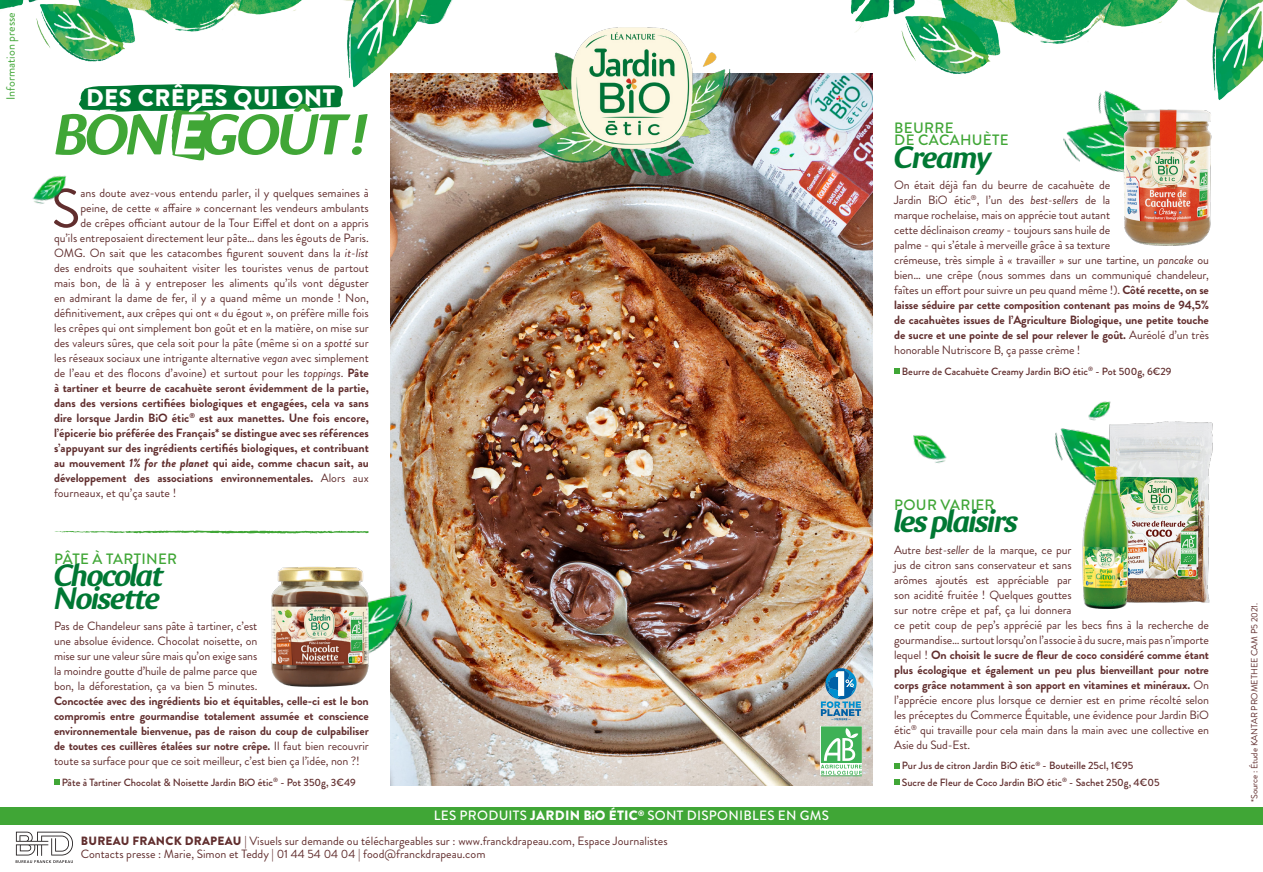
<style>
.page{position:relative;width:1263px;height:872px;background:#fff}
.page>*{position:absolute;margin:0;border:0;box-sizing:border-box;transform-origin:0 0}
.t1{font:italic 500 55.5px "Pakajin";letter-spacing:-.06em;color:#40a636}
.t2{font:54.9px "Brandon Grotesque";color:#612e2e}
.t3{font:italic 500 30px/22.5px "Pakajin";letter-spacing:-.05em;color:#007833}
.t4{font:900 24px "Brandon Grotesque";letter-spacing:.02em;color:#fff}
.t5{font:500 15px/12px "Brandon Grotesque";letter-spacing:.02em;color:#40a636}
.t6{font:500 13.5px "Brandon Grotesque";letter-spacing:.02em;color:#fff}
.t7{font:12px/15px "Brandon Grotesque";letter-spacing:-.01em;color:#612e2e}
.t8{font:700 12px "Brandon Grotesque";color:#612e2e}
.t9{font:12px "Brandon Grotesque";color:#40a636}
.t10{font:500 10.5px/16.5px "Brandon Grotesque";color:#612e2e}
.t11{font:9px "Brandon Grotesque";letter-spacing:-.01em;color:#612e2e}
.s1{color:#fff}
.s2{font-style:italic}
.s3{font-weight:700}
.s4{font-weight:400}
.s5{font-weight:900}
</style>
<div class="page">
<img style="left:390px;top:74px;width:483px;height:712px">
<svg style="left:54px;top:530px;width:315px;height:3px"></svg>
<div style="left:0;top:806px;width:1263px;height:18px;background:#40a636"></div>
<svg style="left:821px;top:726px;width:41px;height:50px"></svg>
<svg style="left:821px;top:668px;width:40px;height:52px;background:#7aa5bb"></svg>
<svg style="left:16px;top:831px;width:57px;height:32px"></svg>
<img style="left:517px;top:27px;width:229px;height:170px">
<img style="left:0;top:0;width:465px;height:94px">
<img style="left:833px;top:0;width:430px;height:105px">
<svg style="left:79px;top:84px;width:264px;height:77px"></svg>
<img style="left:32px;top:175px;width:34px;height:29px">
<svg style="left:894px;top:368px;width:5px;height:5px"></svg>
<img style="left:1043px;top:89px;width:67px;height:81px">
<img style="left:1074px;top:74px;width:103px;height:87px">
<img style="left:1055px;top:402px;width:56px;height:64px">
<img style="left:1110px;top:106px;width:102px;height:140px">
<svg style="left:54px;top:779px;width:5px;height:5px"></svg>
<img style="left:383px;top:568px;width:51px;height:97px">
<img style="left:271px;top:566px;width:112px;height:121px">
<svg style="left:894px;top:763px;width:5px;height:5px"></svg>
<svg style="left:894px;top:779px;width:5px;height:5px"></svg>
<img style="left:1106px;top:421px;width:107px;height:181px">
<img style="left:1074px;top:466px;width:61px;height:142px">
<img style="left:913px;top:435px;width:34px;height:28px">
<p class="t9" style="left:2px;top:100px;width:89px;rotate:-90deg">Information presse</p>
<p class="t4" style="left:86px;top:81px;width:251px">DES CRÊPES QUI ONT</p>
<p class="t1" style="left:54px;top:103px;width:315px">BON <span class="s1">É</span>GOÛT !</p>
<p class="t2" style="left:51px;top:171px;width:31px">S</p>
<p class="t7" style="left:80px;top:186px;width:290px">ans doute avez-vous entendu parler, il y quelques semaines à</p>
<p class="t7" style="left:80px;top:201px;width:290px">peine, de cette « affaire » concernant les vendeurs ambulants</p>
<p class="t7" style="left:80px;top:216px;width:290px">de crêpes officiant autour de la Tour Eiffel et dont on a appris</p>
<p class="t7" style="left:54px;top:231px;width:316px">qu’ils entreposaient directement leur pâte… dans les égouts de Paris.</p>
<p class="t7" style="left:54px;top:246px;width:316px">OMG. On sait que les catacombes figurent souvent dans la <span class="s2">it-list</span></p>
<p class="t7" style="left:54px;top:261px;width:316px">des endroits que souhaitent visiter les touristes venus de partout</p>
<p class="t7" style="left:54px;top:276px;width:316px">mais bon, de là à y entreposer les aliments qu’ils vont déguster</p>
<p class="t7" style="left:54px;top:291px;width:316px">en admirant la dame de fer, il y a quand même un monde ! Non,</p>
<p class="t7" style="left:54px;top:306px;width:316px">définitivement, aux crêpes qui ont « du égout », on préfère mille fois</p>
<p class="t7" style="left:54px;top:321px;width:316px">les crêpes qui ont simplement bon goût et en la matière, on mise sur</p>
<p class="t7" style="left:54px;top:336px;width:316px">des valeurs sûres, que cela soit pour la pâte (même si on a <span class="s2">spotté</span> sur</p>
<p class="t7" style="left:54px;top:351px;width:316px">les réseaux sociaux une intrigante alternative <span class="s2">vegan</span> avec simplement</p>
<p class="t7" style="left:54px;top:366px;width:316px">de l’eau et des flocons d’avoine) et surtout pour les <span class="s2">toppings</span>. <span class="s3">Pâte</span></p>
<p class="t8" style="left:54px;top:380px;width:316px">à tartiner et beurre de cacahuète seront évidemment de la partie,</p>
<p class="t8" style="left:54px;top:395px;width:316px">dans des versions certifiées biologiques et engagées, cela va sans</p>
<p class="t8" style="left:54px;top:410px;width:316px">dire lorsque Jardin BiO étic<sup>®</sup> est aux manettes. Une fois encore,</p>
<p class="t8" style="left:54px;top:425px;width:316px">l’épicerie bio préférée des Français* se distingue avec ses références</p>
<p class="t8" style="left:54px;top:440px;width:316px">s’appuyant sur des ingrédients certifiés biologiques, et contribuant</p>
<p class="t8" style="left:54px;top:455px;width:316px">au mouvement <span class="s2">1% for the planet</span> qui aide, comme chacun sait, au</p>
<p class="t8" style="left:54px;top:470px;width:316px">développement des associations environnementales. <span class="s4">Alors aux</span></p>
<p class="t7" style="left:54px;top:486px;width:124px">fourneaux, et qu’ça saute !</p>
<p class="t5" style="left:54px;top:553px;width:125px">PÂTE À TARTINER</p>
<p class="t3" style="left:54px;top:565px;width:111px">Chocolat<br>Noisette</p>
<p class="t7" style="left:54px;top:618px;width:316px">Pas de Chandeleur sans pâte à tartiner, c’est<br>une absolue évidence. Chocolat noisette, on<br>mise sur une valeur sûre mais qu’on exige sans<br>la moindre goutte d’huile de palme parce que<br>bon, la déforestation, ça va bien 5 minutes.<br><span class="s3">Concoctée avec des ingrédients bio et équitables, celle-ci est le bon compromis entre gourmandise totalement assumée et conscience environnementale bienvenue, pas de raison du coup de culpabiliser de toutes ces cuillères étalées sur notre crêpe.</span> Il faut bien recouvrir toute sa surface pour que ce soit meilleur, c’est bien ça l’idée, non ?!</p>
<p class="t10" style="left:62px;top:774px;width:296px">Pâte à Tartiner Chocolat &amp; Noisette Jardin BiO étic<sup>®</sup> - Pot 350g, 3€49</p>
<p class="t6" style="left:434px;top:806px;width:397px">LES PRODUITS <span class="s5">JARDIN BiO ÉTIC</span><sup>®</sup> SONT DISPONIBLES EN GMS</p>
<p class="t7" style="left:81px;top:833px;width:588px"><span class="s5">BUREAU FRANCK DRAPEAU</span> | Visuels sur demande ou téléchargeables sur : www.franckdrapeau.com, Espace Journalistes</p>
<p class="t7" style="left:81px;top:847px;width:406px">Contacts presse : Marie, Simon et Teddy | 01 44 54 04 04 | food@franckdrapeau.com</p>
<p class="t5" style="left:894px;top:122px;width:116px">BEURRE<br>DE CACAHUÈTE</p>
<p class="t3" style="left:894px;top:146px;width:98px">Creamy</p>
<p class="t7" style="left:894px;top:177px;width:316px">On était déjà fan du beurre de cacahuète de<br>Jardin BiO étic<sup>®</sup>, l’un des <span class="s2">best-sellers</span> de la<br>marque rochelaise, mais on apprécie tout autant<br>cette déclinaison <span class="s2">creamy</span> - toujours sans huile de<br>palme - qui s’étale à merveille grâce à sa texture<br>crémeuse, très simple à « travailler » sur une tartine, un <span class="s2">pancake</span> ou bien… une crêpe (nous sommes dans un communiqué chandeleur, faîtes un effort pour suivre un peu quand même !). <span class="s3">Côté recette, on se laisse séduire par cette composition contenant pas moins de 94,5% de cacahuètes issues de l’Agriculture Biologique, une petite touche de sucre et une pointe de sel pour relever le goût.</span> Auréolé d’un très honorable Nutriscore B, ça passe crème !</p>
<p class="t10" style="left:902px;top:363px;width:271px">Beurre de Cacahuète Creamy Jardin BiO étic<sup>®</sup> - Pot 500g, 6€29</p>
<p class="t5" style="left:894px;top:499px;width:102px">POUR VARIER</p>
<p class="t3" style="left:894px;top:511px;width:125px">les plaisirs</p>
<p class="t7" style="left:894px;top:542px;width:316px">Autre <span class="s2">best-seller</span> de la marque, ce pur<br>jus de citron sans conservateur et sans<br>arômes ajoutés est appréciable par<br>son acidité fruitée ! Quelques gouttes<br>sur notre crêpe et paf, ça lui donnera<br>ce petit coup de pep’s apprécié par les becs fins à la recherche de gourmandise… surtout lorsqu’on l’associe à du sucre, mais pas n’importe lequel ! <span class="s3">On choisit le sucre de fleur de coco considéré comme étant plus écologique et également un peu plus bienveillant pour notre corps grâce notamment à son apport en vitamines et minéraux.</span> On l’apprécie encore plus lorsque ce dernier est en prime récolté selon les préceptes du Commerce Équitable, une évidence pour Jardin BiO étic<sup>®</sup> qui travaille pour cela main dans la main avec une collective en Asie du Sud-Est.</p>
<p class="t10" style="left:902px;top:757px;width:259px">Pur Jus de citron Jardin BiO étic<sup>®</sup> - Bouteille 25cl, 1€95<br>Sucre de Fleur de Coco Jardin BiO étic<sup>®</sup> - Sachet 250g, 4€05</p>
<p class="t11" style="left:1248px;top:802px;width:201px;rotate:-90deg">*Source : Étude KANTAR PROMETHEE CAM P5 2021.</p>
</div>
